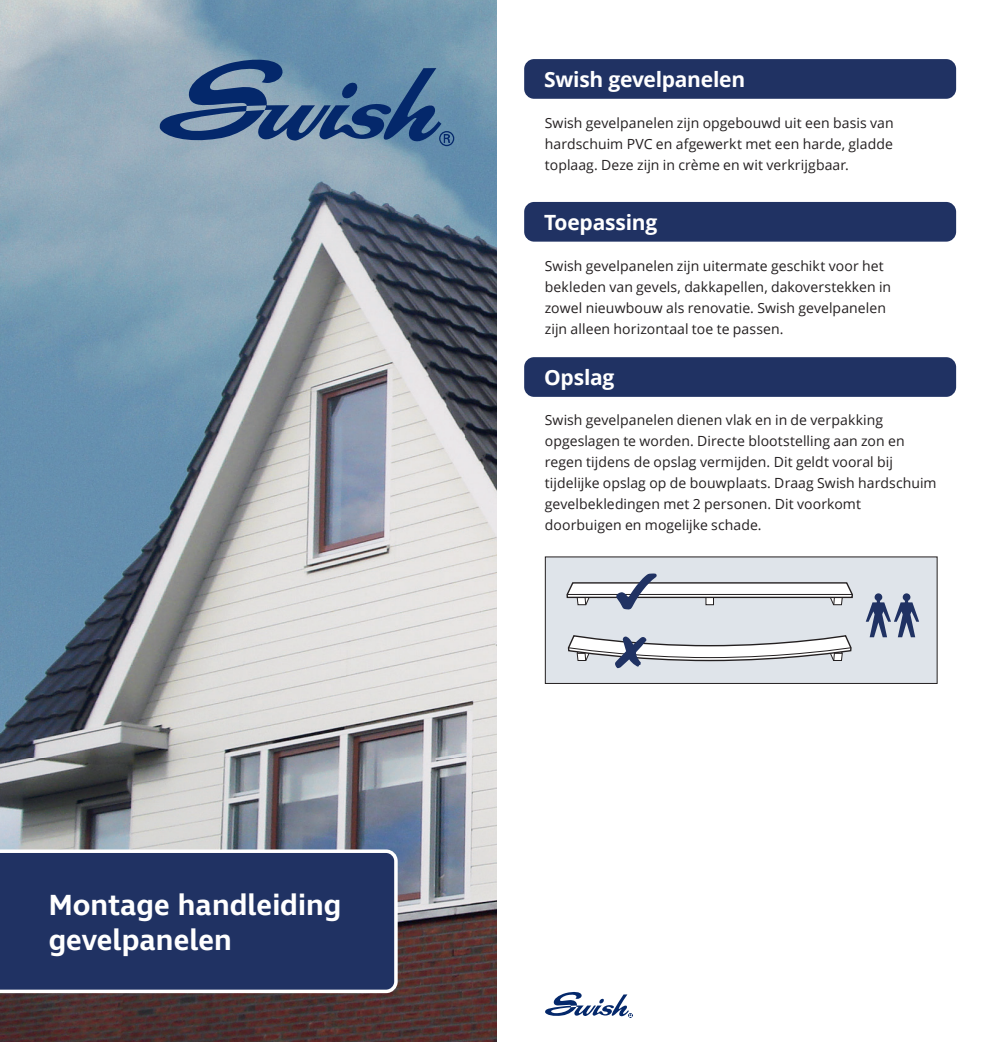
<style>
.page{position:relative;width:993px;height:1042px;background:#fff}
.page>*{position:absolute;margin:0;border:0;box-sizing:border-box;transform-origin:0 0}
.t1{font:600 29.75px/35.7px "Ingra";color:#fff}
.t2{font:700 21px "Open Sans";letter-spacing:-.01em;color:#fff}
.t3{font:14px/21px "Open Sans";letter-spacing:.005em;color:#231f20}
</style>
<div class="page">
<img style="left:0;top:0;width:496px;height:1042px">
<svg style="left:157px;top:60px;width:297px;height:86px;background:#56789c"></svg>
<svg style="left:0;top:848px;width:399px;height:147px;background:#2c3c6a"></svg>
<div style="left:545px;top:557px;width:391px;height:126px;background:#dfe4ea"></div>
<svg style="left:865px;top:593px;width:53px;height:44px"></svg>
<div style="left:544px;top:556px;width:393px;height:128px;border:1px solid #231f20"></div>
<svg style="left:567px;top:636px;width:285px;height:32px"></svg>
<svg style="left:566px;top:573px;width:287px;height:36px"></svg>
<div style="left:524px;top:59px;width:431px;height:40px;background:#203263;border-radius:10px"></div>
<div style="left:524px;top:202px;width:431px;height:40px;background:#203263;border-radius:10px"></div>
<div style="left:524px;top:357px;width:431px;height:40px;background:#203263;border-radius:10px"></div>
<svg style="left:545px;top:992px;width:87px;height:25px"></svg>
<svg style="left:490px;top:1040px;width:7px;height:2px"></svg>
<h1 class="t1" style="left:49px;top:888px;width:294px">Montage handleiding gevelpanelen</h1>
<h2 class="t2" style="left:544px;top:65px;width:203px">Swish gevelpanelen</h2>
<p class="t3" style="left:544px;top:112px;width:350px;text-align:justify">Swish gevelpanelen zijn opgebouwd uit een basis van hardschuim PVC en afgewerkt met een harde, gladde toplaag. Deze zijn in crème en wit verkrijgbaar.</p>
<h2 class="t2" style="left:544px;top:207px;width:115px">Toepassing</h2>
<p class="t3" style="left:544px;top:255px;width:348px">Swish gevelpanelen zijn uitermate geschikt voor het bekleden van gevels, dakkapellen, dakoverstekken in zowel nieuwbouw als renovatie. Swish gevelpanelen zijn alleen horizontaal toe te passen.</p>
<h2 class="t2" style="left:544px;top:363px;width:72px">Opslag</h2>
<p class="t3" style="left:544px;top:409px;width:393px">Swish gevelpanelen dienen vlak en in de verpakking opgeslagen te worden. Directe blootstelling aan zon en regen tijdens de opslag vermijden. Dit geldt vooral bij tijdelijke opslag op de bouwplaats. Draag Swish hardschuim gevelbekledingen met 2 personen. Dit voorkomt doorbuigen en mogelijke schade.</p>
</div>
